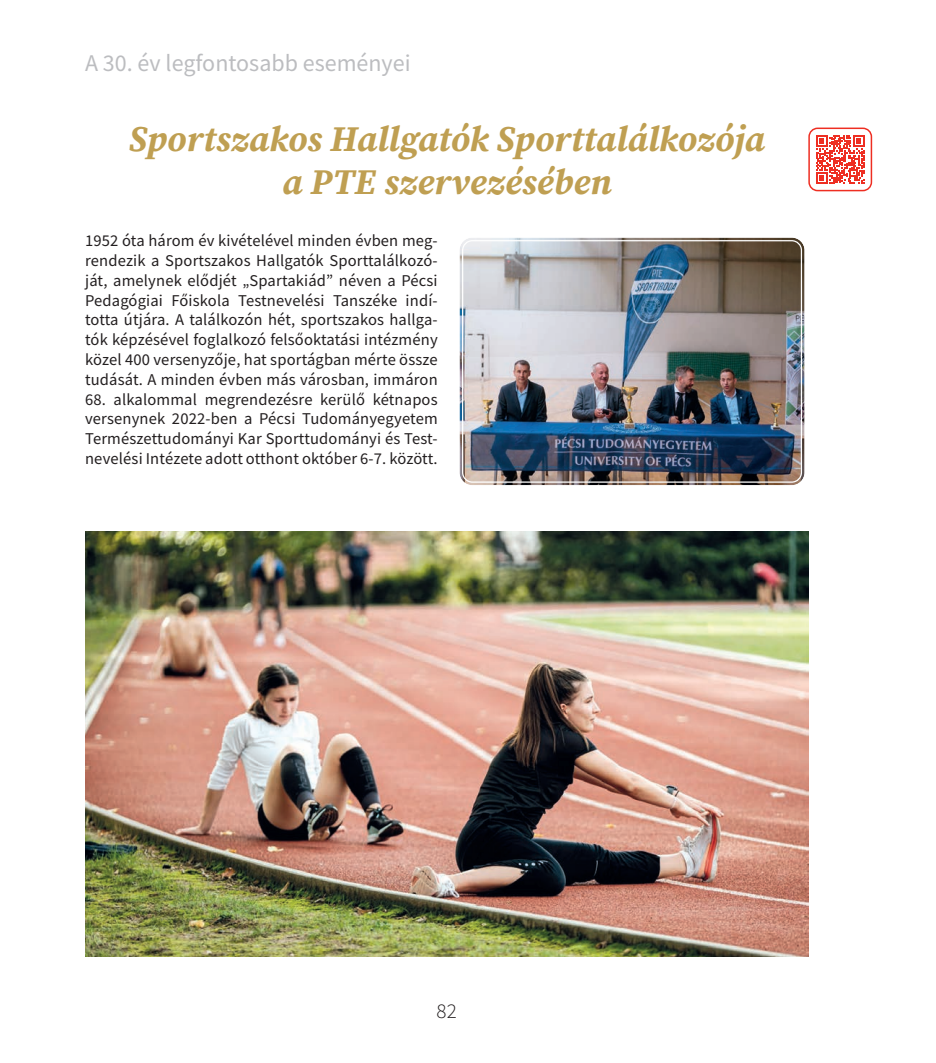
<style>
.page{position:relative;width:936px;height:1063px;background:#fff}
.page>*{position:absolute;margin:0;border:0;box-sizing:border-box;transform-origin:0 0}
.t1{font:italic 700 36px/43.2px "Source Serif Pro";color:#bf9f52;text-align:center}
.t2{font:24px "Source Sans Pro";color:#bcbdc0}
.t3{font:300 21px "Source Sans Pro";color:#231f20}
.t4{font:16.5px/19.8px "Source Sans Pro";letter-spacing:.01em;color:#231f20;text-align:justify}
</style>
<div class="page">
<svg style="left:816px;top:135px;width:48px;height:49px"></svg>
<div style="left:808px;top:128px;width:64px;height:63px;border:2px solid #ee2e22;border-radius:9px"></div>
<img style="left:85px;top:531px;width:723px;height:426px">
<img style="left:461px;top:239px;width:342px;height:245px">
<div style="left:456px;top:234px;width:352px;height:255px;border:4px solid #fff;border-radius:15px"></div>
<div style="left:462px;top:240px;width:340px;height:243px;border:1px solid #fff;border-radius:10px"></div>
<h2 class="t2" style="left:85px;top:48px;width:327px">A 30. év legfontosabb eseményei</h2>
<h1 class="t1" style="left:129px;top:118px;width:637px">Sportszakos Hallgatók Sporttalálkozója a PTE szervezésében</h1>
<p class="t4" style="left:85px;top:231px;width:354px">1952 óta három év kivételével minden évben meg&shy;rendezik a Sportszakos Hallgatók Sporttalálkozó&shy;ját, amelynek elődjét „Spartakiád” néven a Pécsi Pedagógiai Főiskola Testnevelési Tanszéke indí&shy;totta útjára. A találkozón hét, sportszakos hallga&shy;tók képzésével foglalkozó felsőoktatási intézmény közel 400 versenyzője, hat sportágban mérte össze tudását. A minden évben más városban, immáron</p>
<p class="t4" style="left:85px;top:389px;width:354px">68. alkalommal megrendezésre kerülő kétnapos versenynek 2022-ben a Pécsi Tudományegyetem Természettudományi Kar Sporttudományi és Test&shy;nevelési Intézete adott otthont október 6-7. között.</p>
<p class="t3" style="left:436px;top:998px;width:22px">82</p>
</div>
